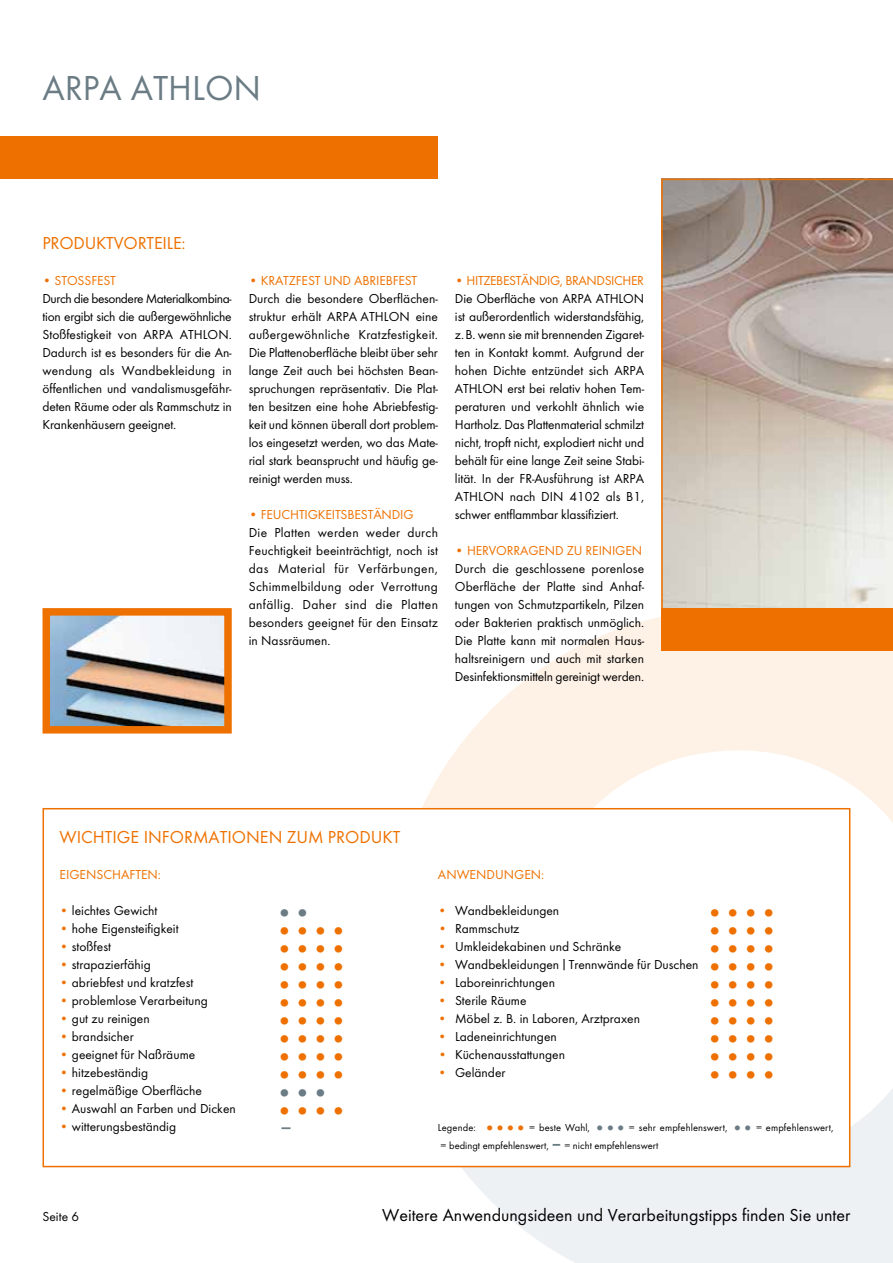
<style>
.page{position:relative;width:893px;height:1263px;background:#fff}
.page>*{position:absolute;margin:0;border:0;box-sizing:border-box;transform-origin:0 0}
.t1{font:36px "Function";color:#6b7c85}
.t2{font:27px "Function";color:#ee7100}
.t3{font:27px "Function";color:#6b7c85}
.t4{font:18px "Function";color:#000}
.t5{font:18px "Function";color:#ee7100}
.t6{font:13.5px/18px "Function";color:#000;text-align:justify}
.t7{font:13.5px "Function";color:#ee7100}
.t8{font:10.5px/18px "Function";letter-spacing:.01em;color:#000}
.s1{color:#ee7100}
.s2{font-size:27px;color:#ee7100}
.s3{font-size:18px;color:#ee7100}
.s4{font-size:18px;color:#6b7c85}
.s5{font-weight:700;font-size:18px;color:#6b7c85}
</style>
<div class="page">
<svg style="left:661px;top:179px;width:232px;height:429px"></svg>
<svg style="left:422px;top:617px;width:471px;height:298px;fill:#fef2e7"></svg>
<svg style="left:391px;top:995px;width:502px;height:268px;fill:#eef1f4"></svg>
<div style="left:0;top:136px;width:438px;height:43px;background:#ee7100"></div>
<div style="left:43px;top:808px;width:807px;height:359px;background:#fff;border:2px solid #ee7100"></div>
<div style="left:661px;top:608px;width:232px;height:43px;background:#ee7100"></div>
<img style="left:52px;top:617px;width:171px;height:107px">
<div style="left:43px;top:608px;width:189px;height:125px;border:8px solid #ee7100"></div>
<h1 class="t1" style="left:43px;top:67px;width:75px">ARPAAt</h1>
<h1 class="t1" style="left:168px;top:67px;width:64px">hlon</h1>
<h3 class="t5" style="left:43px;top:233px;width:19px">Produktvortei</h3>
<h3 class="t5" style="left:167px;top:233px;width:20px">le:</h3>
<p class="t7" style="left:43px;top:273px;width:17px">• sto</p>
<p class="t7" style="left:78px;top:273px;width:20px">SSfest</p>
<p class="t6" style="left:43px;top:290px;width:191px">Durch die besondere Materialkombina&shy;tion ergibt sich die außergewöhnliche Stoßfestigkeit von ARPAAt</p>
<p class="t6" style="left:42px;top:326px;width:191px;text-indent:151px">hlon.<br>Dadurch ist es besonders für die An&shy;wendung als Wandbekleidung in öffentlichen und vandalismusgefähr&shy;deten Räume oder als Rammschutz in Krankenhäusern geeignet.</p>
<p class="t7" style="left:249px;top:273px;width:55px">• kratzfestund</p>
<p class="t7" style="left:354px;top:273px;width:16px">abriebfest</p>
<p class="t6" style="left:249px;top:290px;width:191px">Durch die besondere Oberflächen&shy;struktur erhält ARPA Athlon</p>
<p class="t6" style="left:249px;top:308px;width:191px;text-indent:167px">eine außergewöhnliche Kratzfestigkeit.<br>Die Plattenoberfläche bleibt über sehr lange Zeit auch bei höchsten Bean&shy;spruchungen repräsentativ. Die Plat&shy;ten besitzen eine hohe Abriebfestig&shy;keit und können überall dort problem&shy;los eingesetzt werden, wo das Mate&shy;rial stark beansprucht und häufig ge&shy;reinigt werden muss.</p>
<p class="t7" style="left:249px;top:507px;width:17px">• feuc</p>
<p class="t7" style="left:290px;top:507px;width:36px">htigkeitsbeständi</p>
<p class="t7" style="left:403px;top:507px;width:12px">g</p>
<p class="t6" style="left:249px;top:524px;width:191px">Die Platten werden weder durch Feuchtigkeit beeinträchtigt, noch ist das Material für Verfärbungen, Schimmelbildung oder Verrottung anfällig. Daher sind die Platten besonders geeignet für den Einsatz in Nassräumen.</p>
<p class="t7" style="left:455px;top:273px;width:43px">• hitzebeständi</p>
<p class="t7" style="left:550px;top:273px;width:45px">g, brandsic</p>
<p class="t7" style="left:622px;top:273px;width:16px">her</p>
<p class="t6" style="left:455px;top:290px;width:136px">Die Oberfläche von ARPAAt</p>
<p class="t6" style="left:455px;top:290px;width:191px;text-align:left;text-indent:155px">hlon ist außerordentlich widerstandsfähig, z.B. wenn sie mit brennenden Zigaret&shy;ten in Kontakt kommt. Aufgrund der hohen Dichte entzündet sich ARPA<br>Athlon erst bei relativ hohen Tem&shy;peraturen und verkohlt ähnlich wie<br>Hartholz. Das Plattenmaterial schmilzt nicht, tropft nicht, explodiert nicht und behält für eine lange Zeit seine Stabi&shy;lität. In der FR-Ausführung ist ARPA<br>Athlon</p>
<p class="t6" style="left:455px;top:487px;width:191px;text-indent:55px">nach DIN 4102 als B1, schwer entflammbar klassifiziert.</p>
<p class="t7" style="left:455px;top:543px;width:30px">• hervorr</p>
<p class="t7" style="left:520px;top:543px;width:26px">agend</p>
<p class="t7" style="left:567px;top:543px;width:14px">zureini</p>
<p class="t7" style="left:615px;top:543px;width:19px">gen</p>
<p class="t6" style="left:455px;top:559px;width:191px">Durch die geschlossene porenlose Oberfläche der Platte sind Anhaf&shy;tungen von Schmutzpartikeln, Pilzen oder Bakterien praktisch unmöglich.<br>Die Platte kann mit normalen Haus&shy;haltsreinigern und auch mit starken Desinfektionsmitteln gereinigt werden.</p>
<h3 class="t5" style="left:60px;top:827px;width:342px">WICHTIGE INFORMATIONEN ZUM PRODUKT</h3>
<p class="t7" style="left:60px;top:867px;width:103px">EIGENSCHAFTEN:</p>
<p class="t6" style="left:60px;top:902px;width:99px"><span class="s1">•</span> leichtes Gewicht</p>
<h2 class="t3" style="left:276px;top:897px;width:38px">••</h2>
<p class="t6" style="left:60px;top:920px;width:121px"><span class="s1">•</span> hohe Eigensteifigkeit</p>
<h2 class="t2" style="left:276px;top:915px;width:74px">••••</h2>
<p class="t6" style="left:60px;top:938px;width:53px"><span class="s1">•</span> stoßfest</p>
<h2 class="t2" style="left:276px;top:933px;width:74px">••••</h2>
<p class="t6" style="left:60px;top:956px;width:93px"><span class="s1">•</span> strapazierfähig</p>
<h2 class="t2" style="left:276px;top:951px;width:74px">••••</h2>
<p class="t6" style="left:60px;top:974px;width:135px"><span class="s1">•</span> abriebfest und kratzfest</p>
<h2 class="t2" style="left:276px;top:969px;width:74px">••••</h2>
<p class="t6" style="left:60px;top:992px;width:150px"><span class="s1">•</span> problemlose Verarbeitung</p>
<h2 class="t2" style="left:276px;top:987px;width:74px">••••</h2>
<p class="t6" style="left:60px;top:1010px;width:92px"><span class="s1">•</span> gut zu reinigen</p>
<h2 class="t2" style="left:276px;top:1005px;width:74px">••••</h2>
<p class="t6" style="left:60px;top:1028px;width:76px"><span class="s1">•</span> brandsicher</p>
<h2 class="t2" style="left:276px;top:1023px;width:74px">••••</h2>
<p class="t6" style="left:60px;top:1046px;width:137px"><span class="s1">•</span> geeignet für Naßräume</p>
<h2 class="t2" style="left:276px;top:1041px;width:74px">••••</h2>
<p class="t6" style="left:60px;top:1064px;width:90px"><span class="s1">•</span> hitzebeständig</p>
<h2 class="t2" style="left:276px;top:1059px;width:74px">••••</h2>
<p class="t6" style="left:60px;top:1082px;width:144px"><span class="s1">•</span> regelmäßige Oberfläche</p>
<h2 class="t3" style="left:276px;top:1077px;width:56px">•••</h2>
<p class="t6" style="left:60px;top:1100px;width:178px"><span class="s1">•</span> Auswahl an Farben und Dicken</p>
<h2 class="t2" style="left:276px;top:1095px;width:74px">••••</h2>
<p class="t6" style="left:60px;top:1118px;width:118px"><span class="s1">•</span> witterungsbeständig</p>
<h2 class="t3" style="left:279px;top:1110px;width:17px">–</h2>
<p class="t6" style="left:42px;top:1208px;width:38px">Seite 6</p>
<p class="t7" style="left:438px;top:867px;width:108px">ANWENDUNGEN:</p>
<p class="t6" style="left:438px;top:902px;width:123px"><span class="s1">•</span> Wandbekleidungen</p>
<h2 class="t2" style="left:706px;top:897px;width:74px">••••</h2>
<p class="t6" style="left:438px;top:920px;width:83px"><span class="s1">•</span> Rammschutz</p>
<h2 class="t2" style="left:706px;top:915px;width:74px">••••</h2>
<p class="t6" style="left:438px;top:938px;width:185px"><span class="s1">•</span> Umkleidekabinen und Schränke</p>
<h2 class="t2" style="left:706px;top:933px;width:74px">••••</h2>
<p class="t6" style="left:438px;top:956px;width:341px"><span class="s1">•</span> Wandbekleidungen|Trennwände für Duschen <span class="s2">••••</span></p>
<p class="t6" style="left:438px;top:974px;width:119px"><span class="s1">•</span> Laboreinrichtungen</p>
<h2 class="t2" style="left:706px;top:969px;width:74px">••••</h2>
<p class="t6" style="left:438px;top:992px;width:90px"><span class="s1">•</span> Sterile Räume</p>
<h2 class="t2" style="left:706px;top:987px;width:74px">••••</h2>
<p class="t6" style="left:438px;top:1010px;width:203px"><span class="s1">•</span> Möbel z. B. in Laboren, Arztpraxen</p>
<h2 class="t2" style="left:706px;top:1005px;width:74px">••••</h2>
<p class="t6" style="left:438px;top:1028px;width:120px"><span class="s1">•</span> Ladeneinrichtungen</p>
<h2 class="t2" style="left:706px;top:1023px;width:74px">••••</h2>
<p class="t6" style="left:438px;top:1046px;width:129px"><span class="s1">•</span> Küchenausstattungen</p>
<h2 class="t2" style="left:706px;top:1041px;width:74px">••••</h2>
<p class="t6" style="left:438px;top:1064px;width:69px"><span class="s1">•</span> Geländer</p>
<h2 class="t2" style="left:706px;top:1059px;width:74px">••••</h2>
<p class="t8" style="left:438px;top:1119px;width:397px">Legende: <span class="s3">••••</span> = beste Wahl, <span class="s4">•••</span> = sehr empfehlenswert, <span class="s4">••</span> = empfehlenswert, = bedingt empfehlenswert, <span class="s5">–</span> = nicht empfehlenswert</p>
<h3 class="t4" style="left:382px;top:1205px;width:470px">Weitere Anwendungsideen und Verarbeitungstipps finden Sie unter</h3>
</div>
